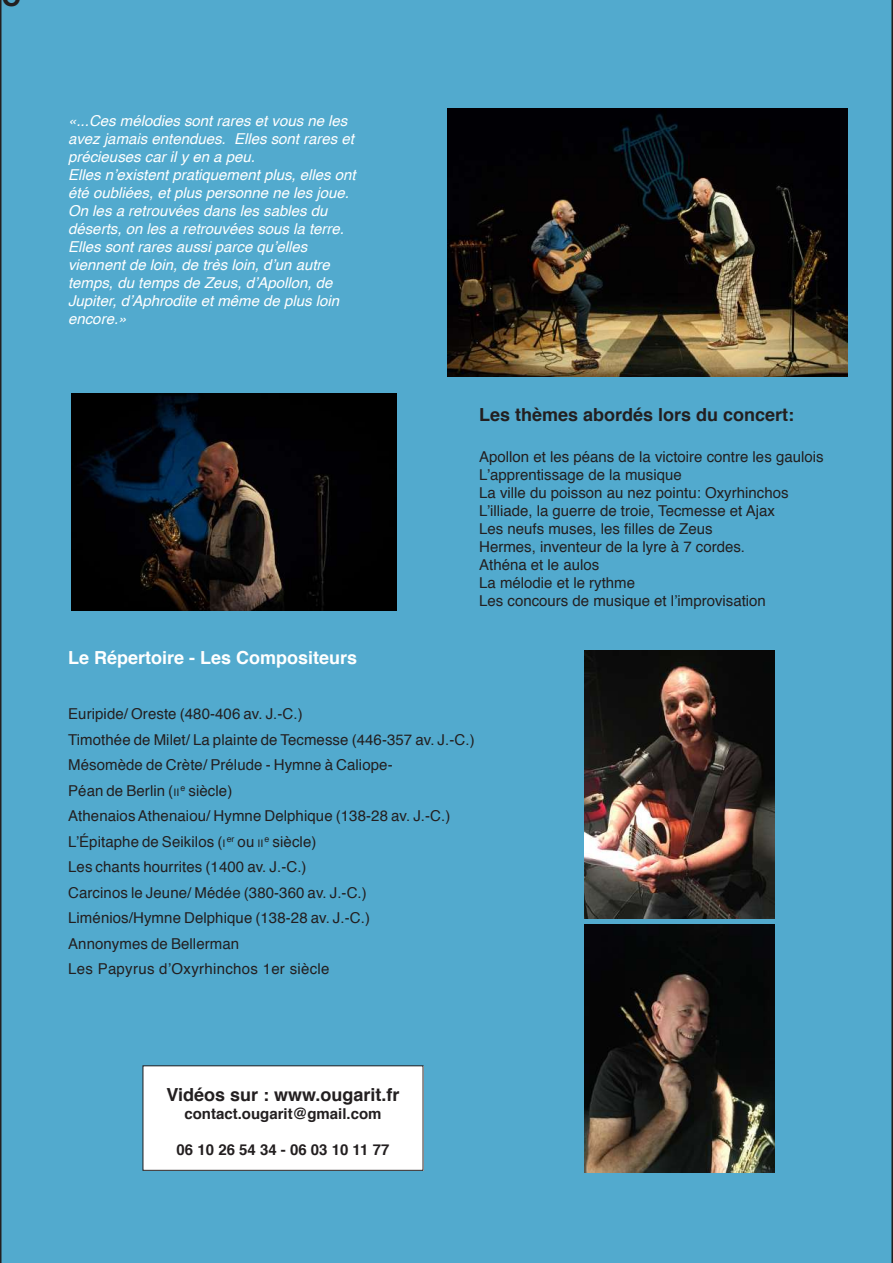
<style>
.page{position:relative;width:893px;height:1263px;background:#52aace}
.page>*{position:absolute;margin:0;border:0;box-sizing:border-box;transform-origin:0 0}
.t1{font:700 18px "Helvetica";color:#231f20}
.t2{font:700 18px "Helvetica";color:#fff}
.t3{font:15px/25.5px "Helvetica";letter-spacing:.005em;color:#231f20}
.t4{font:italic 15px/18px "Helvetica";color:#fff}
.t5{font:700 15px "Helvetica";color:#231f20}
.t6{font:8.7px "Helvetica";color:#231f20}
.s1{font-size:10.5px}
.s2{font-size:15px}
</style>
<div class="page">
<img style="left:585px;top:925px;width:190px;height:247px">
<img style="left:585px;top:651px;width:190px;height:268px">
<div style="left:143px;top:1066px;width:280px;height:104px;background:#fff"></div>
<img style="left:448px;top:109px;width:399px;height:268px">
<img style="left:71px;top:393px;width:325px;height:217px">
<p class="t4" style="left:68px;top:112px;width:289px">«...Ces mélodies sont rares et vous ne les avez jamais entendues. Elles sont rares et précieuses car il y en a peu.<br>Elles n’existent pratiquement plus, elles ont été oubliées, et plus personne ne les joue.<br>On les a retrouvées dans les sables du déserts, on les a retrouvées sous la terre.<br>Elles sont rares aussi parce qu’elles viennent de loin, de très loin, d’un autre temps, du temps de Zeus, d’Apollon, de Jupiter, d’Aphrodite et même de plus loin encore.»</p>
<p class="t2" style="left:68px;top:643px;width:291px">Le Répertoire - Les Compositeurs</p>
<p class="t1" style="left:479px;top:400px;width:317px">Les thèmes abordés lors du concert:</p>
<p class="t3" style="left:479px;top:448px;width:346px;line-height:18px">Apollon et les péans de la victoire contre les gaulois L’apprentissage de la musique<br>La ville du poisson au nez pointu: Oxyrhinchos L’illiade, la guerre de troie, Tecmesse et Ajax<br>Les neufs muses, les filles de Zeus<br>Hermes, inventeur de la lyre à 7 cordes.<br>Athéna et le aulos<br>La mélodie et le rythme<br>Les concours de musique et l’improvisation</p>
<p class="t3" style="left:68px;top:702px;width:408px">Euripide/ Oreste (480-406 av. J.-C.)<br>Timothée de Milet/ La plainte de Tecmesse (446-357 av. J.-C.)<br>Mésomède de Crète/ Prélude - Hymne à Caliope-<br>Péan de Berlin (<span class="s1">ii</span> <sup>e</sup> siècle)<br>Athenaios Athenaiou/ Hymne Delphique (138-28 av. J.-C.)<br>L’Épitaphe de Seikilos (<span class="s1">i</span></p>
<p class="t3" style="left:68px;top:829px;width:303px;text-indent:196px"><sup>e</sup> siècle)<br>Les chants hourrites (1400 av. J.-C.)<br>Carcinos le Jeune/ Médée (380-360 av. J.-C.)<br>Liménios/Hymne Delphique (138-28 av. J.-C.)<br>Annonymes de Bellerman<br>Les Papyrus d’Oxyrhinchos 1er siècle</p>
<p class="t6" style="left:227px;top:832px;width:38px">er <span class="s2">ou</span> <span class="s1">ii</span></p>
<p class="t1" style="left:166px;top:1080px;width:235px">Vidéos sur : www.ougarit.fr</p>
<p class="t5" style="left:184px;top:1102px;width:199px">contact.ougarit@gmail.com</p>
<p class="t5" style="left:177px;top:1138px;width:214px">06 10 26 54 34 - 06 03 10 11 77</p>
</div>
